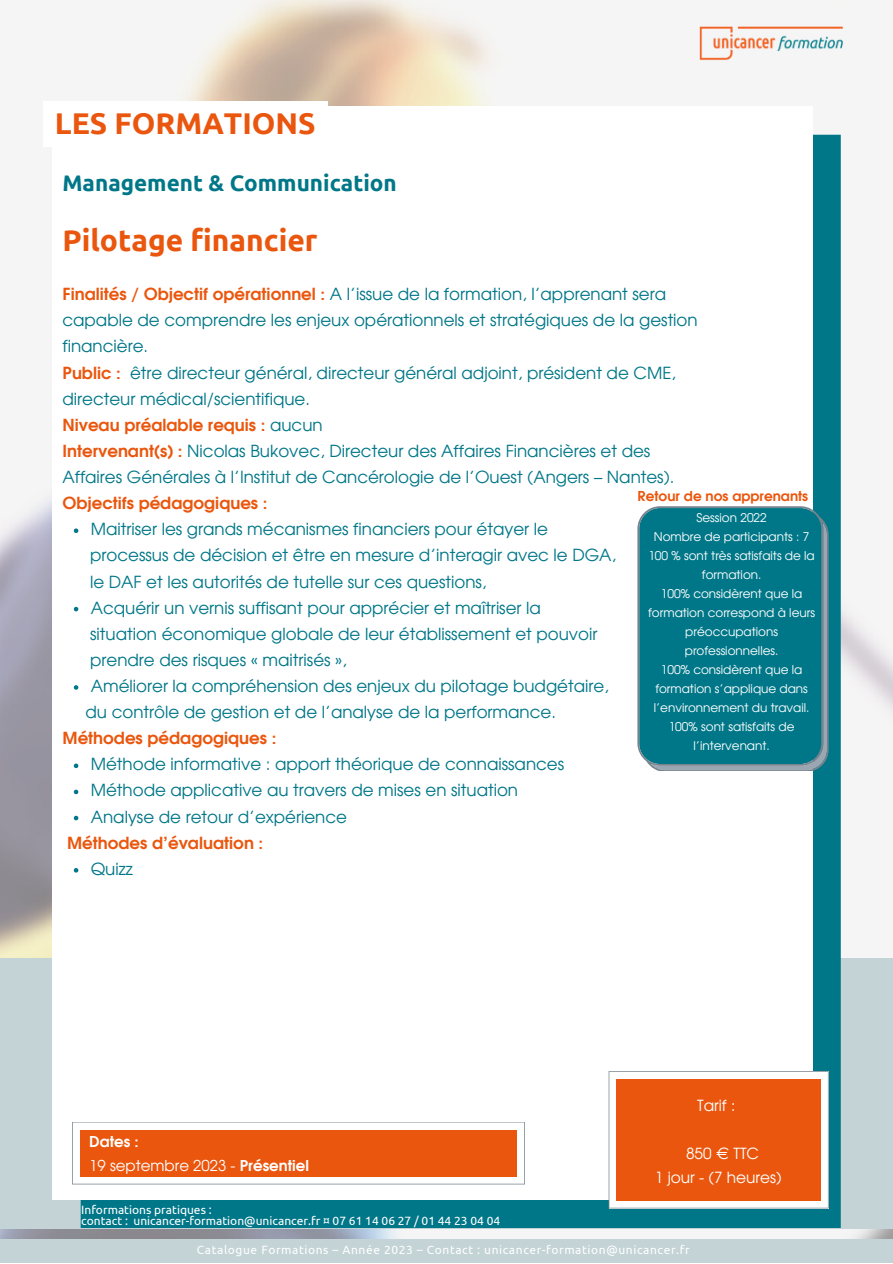
<style>
.page{position:relative;width:893px;height:1264px;background:#fff}
.page>*{position:absolute;margin:0;border:0;box-sizing:border-box;transform-origin:0 0}
.t1{font:700 30px "Ubuntu";color:#ea560d}
.t2{font:700 22.5px "Ubuntu";color:#078}
.t3{font:16.65px/26.1px "Evolventa";color:#078}
.t4{font:700 16.65px "Evolventa";color:#ea560d}
.t5{font:15.3px/24.2px "Evolventa";color:#fff;text-align:center}
.t6{font:700 15px/23.9px "Evolventa";color:#fff}
.t7{font:700 13.65px "Evolventa";color:#ea560d}
.t8{font:12px/19px "Evolventa";color:#fff;text-align:center}
.t9{font:12px/10.9px "Ubuntu";color:#fff}
.t10{font:12px "Ubuntu";letter-spacing:.05em;color:#fff}
.s1{font-weight:700;color:#ea560d}
.s2{font-weight:400}
</style>
<div class="page">
<img style="left:0;top:0;width:892px;height:1239px">
<img style="left:694px;top:19px;width:154px;height:47px">
<div style="left:0;top:958px;width:892px;height:269px;background:#c3d3d6"></div>
<div style="left:81px;top:135px;width:759px;height:1092px;background:#078"></div>
<div style="left:52px;top:106px;width:760px;height:1093px;background:#fff"></div>
<div style="left:0;top:1239px;width:892px;height:23px;background:#c3d3d6"></div>
<svg style="left:637px;top:506px;width:191px;height:265px;background:#0c7a8a"></svg>
<svg style="left:608px;top:1071px;width:220px;height:137px"></svg>
<div style="left:616px;top:1079px;width:204px;height:121px;background:#ea560d"></div>
<div style="left:43px;top:101px;width:284px;height:46px;background:#fff"></div>
<svg style="left:74px;top:528px;width:4px;height:5px"></svg>
<svg style="left:74px;top:607px;width:4px;height:4px"></svg>
<svg style="left:74px;top:685px;width:4px;height:4px"></svg>
<svg style="left:74px;top:763px;width:4px;height:5px"></svg>
<svg style="left:74px;top:789px;width:4px;height:5px"></svg>
<svg style="left:74px;top:815px;width:4px;height:5px"></svg>
<svg style="left:74px;top:868px;width:4px;height:4px"></svg>
<svg style="left:72px;top:1122px;width:453px;height:62px"></svg>
<div style="left:80px;top:1130px;width:436px;height:46px;background:#ea560d"></div>
<h1 class="t1" style="left:55px;top:106px;width:262px">LES FORMATIONS</h1>
<h2 class="t2" style="left:62px;top:170px;width:336px">Management &amp; Communication</h2>
<h1 class="t1" style="left:62px;top:223px;width:256px">Pilotage financier</h1>
<p class="t3" style="left:62px;top:282px;width:636px"><span class="s1">Finalités / Objectif opérationnel :</span> A l’issue de la formation, l’apprenant sera capable de comprendre les enjeux opérationnels et stratégiques de la gestion financière.<br><span class="s1">Public :</span> être directeur général, directeur général adjoint, président de CME, directeur médical/scientifique.<br><span class="s1">Niveau préalable requis :</span> aucun<br><span class="s1">Intervenant(s) :</span> Nicolas Bukovec, Directeur des Affaires Financières et des Affaires Générales à l’Institut de Cancérologie de l’Ouest (Angers – Nantes).</p>
<p class="t4" style="left:62px;top:496px;width:206px">Objectifs pédagogiques :</p>
<p class="t3" style="left:90px;top:543px;width:527px">processus de décision et être en mesure d’interagir avec le DGA, le DAF et les autorités de tutelle sur ces questions,</p>
<p class="t3" style="left:90px;top:621px;width:508px">situation économique globale de leur établissement et pouvoir prendre des risques « maitrisés »,</p>
<p class="t3" style="left:85px;top:700px;width:472px">du contrôle de gestion et de l’analyse de la performance.</p>
<p class="t4" style="left:62px;top:731px;width:215px">Méthodes pédagogiques :</p>
<p class="t7" style="left:637px;top:490px;width:172px">Retour de nos apprenants</p>
<p class="t8" style="left:648px;top:509px;width:168px">Session 2022<br>Nombre de participants : 7<br>100 % sont très satisfaits de la formation.<br>100% considèrent que la formation correspond à leurs préoccupations professionnelles.<br>100% considèrent que la formation s’applique dans l’environnement du travail.<br>100% sont satisfaits de l’intervenant.</p>
<p class="t3" style="left:91px;top:517px;width:458px">Maitriser les grands mécanismes financiers pour étayer le</p>
<p class="t3" style="left:91px;top:595px;width:451px">Acquérir un vernis suffisant pour apprécier et maîtriser la</p>
<p class="t3" style="left:91px;top:674px;width:519px">Améliorer la compréhension des enjeux du pilotage budgétaire,</p>
<p class="t3" style="left:91px;top:752px;width:475px">Méthode informative : apport théorique de connaissances<br>Méthode applicative au travers de mises en situation<br>Analyse de retour d’expérience</p>
<p class="t3" style="left:91px;top:856px;width:44px">Quizz</p>
<p class="t4" style="left:67px;top:835px;width:198px">Méthodes d’évaluation :</p>
<p class="t6" style="left:89px;top:1130px;width:221px">Dates :<br><span class="s2">19 septembre 2023 -</span> Présentiel</p>
<p class="t9" style="left:81px;top:1204px;width:420px">Informations pratiques :<br>contact : unicancer-formation@unicancer.fr ¤ 07 61 14 06 27 / 01 44 23 04 04</p>
<p class="t5" style="left:697px;top:1093px;width:40px">Tarif :</p>
<p class="t5" style="left:655px;top:1142px;width:128px">850 € TTC<br>1 jour - (7 heures)</p>
<p class="t10" style="left:197px;top:1243px;width:494px">Catalogue Formations – Année 2023 – Contact : unicancer-formation@unicancer.fr</p>
</div>
